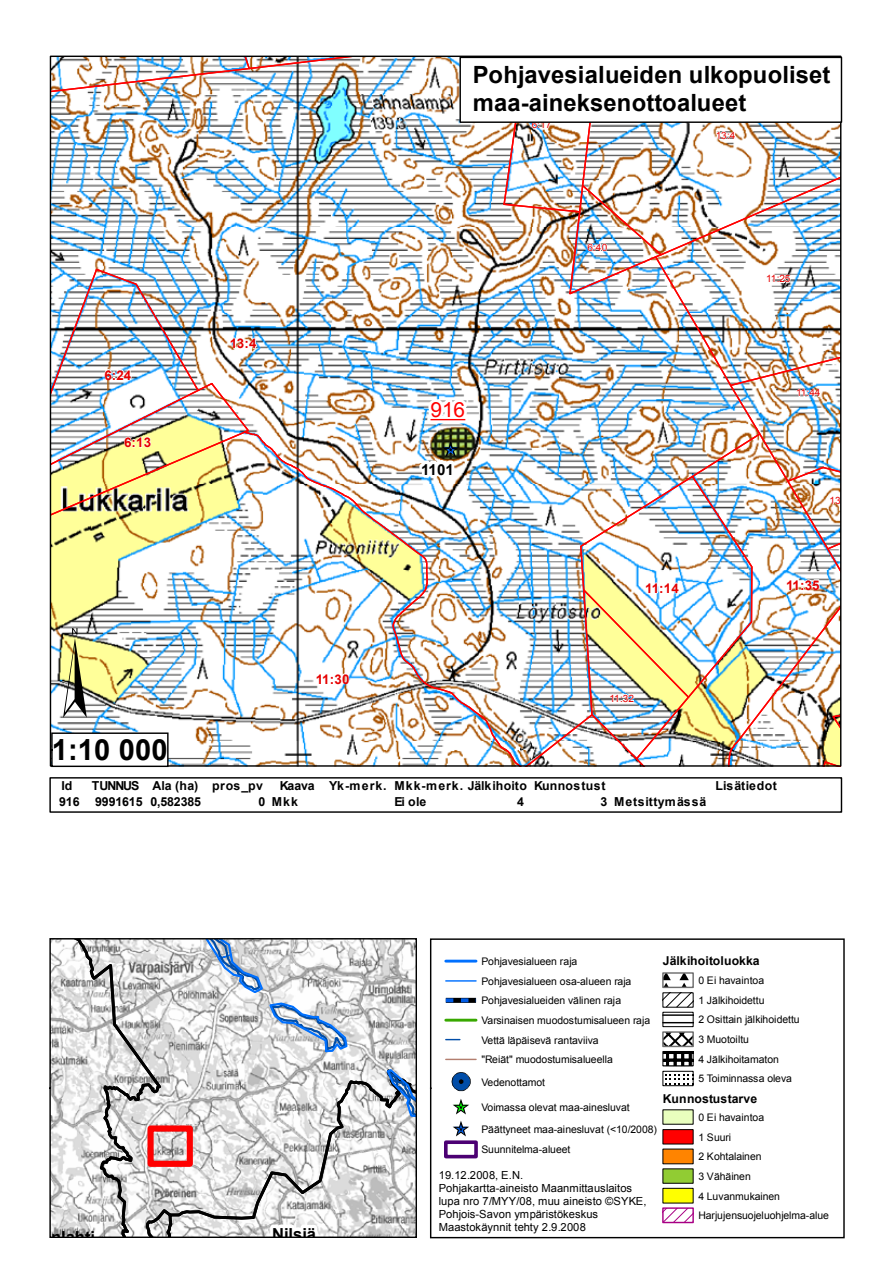
<style>
.page{position:relative;width:893px;height:1263px;background:#fff}
.page>*{position:absolute;margin:0;border:0;box-sizing:border-box;transform-origin:0 0}
.t1{font:700 29.1px "Arial";color:#000}
.t2{font:700 23.7px/27.8px "Arial";letter-spacing:.005em;color:#000}
.t3{font:20.85px "Arial";color:#f00}
.t4{font:700 16.5px "Arial";color:#000}
.t5{font:700 15.15px "Arial";color:#000}
.t6{font:700 13.35px "Arial";letter-spacing:.01em;color:#e60000}
.t7{font:700 12.3px "Arial";letter-spacing:.005em;color:#000}
.t8{font:700 12.3px "Arial";letter-spacing:.025em;color:#000}
.t9{font:700 12.3px "Arial";letter-spacing:.05em;color:#000}
.t10{font:11.1px/12.9px "Arial";letter-spacing:.005em;color:#000}
.t11{font:10.5px/19.6px "Arial";letter-spacing:-.005em;color:#000}
.t12{font:10.05px "Arial";letter-spacing:-.02em;color:#e60000}
</style>
<div class="page">
<svg style="left:49px;top:938px;width:368px;height:300px"></svg>
<div style="left:147px;top:1125px;width:46px;height:42px;border:6px solid #f00"></div>
<svg style="left:429px;top:938px;width:416px;height:301px"></svg>
<img style="left:50px;top:56px;width:791px;height:712px">
<div style="left:49px;top:777px;width:793px;height:36px;border:1px solid #000"></div>
<div style="left:459px;top:57px;width:383px;height:66px;background:#fff;border:1px solid #000"></div>
<h2 class="t2" style="left:473px;top:62px;width:359px">Pohjavesialueiden ulkopuoliset maa-aineksenottoalueet</h2>
<p class="t12" style="left:532px;top:117px;width:21px">6:17</p>
<p class="t12" style="left:716px;top:129px;width:21px">13:4</p>
<p class="t6" style="left:104px;top:366px;width:28px">6:24</p>
<p class="t6" style="left:124px;top:434px;width:28px">6:13</p>
<p class="t6" style="left:230px;top:335px;width:28px">13:4</p>
<h3 class="t3" style="left:430px;top:396px;width:36px">916</h3>
<h3 class="t5" style="left:421px;top:459px;width:34px">1101</h3>
<p class="t12" style="left:588px;top:241px;width:21px">6:40</p>
<p class="t6" style="left:645px;top:580px;width:35px">11:14</p>
<p class="t12" style="left:766px;top:272px;width:26px">11:25</p>
<p class="t12" style="left:796px;top:386px;width:26px">11:44</p>
<p class="t12" style="left:830px;top:494px;width:21px">13:4</p>
<p class="t6" style="left:786px;top:576px;width:35px">11:35</p>
<h1 class="t1" style="left:52px;top:730px;width:117px">1:10 000</h1>
<p class="t6" style="left:316px;top:670px;width:35px">11:30</p>
<p class="t12" style="left:610px;top:691px;width:26px">11:32</p>
<p class="t7" style="left:61px;top:778px;width:12px">Id</p>
<p class="t7" style="left:92px;top:778px;width:173px">TUNNUS Ala (ha) pros_pv</p>
<p class="t8" style="left:280px;top:778px;width:327px">Kaava Yk-merk. Mkk-merk. Jälkihoito Kunnostust</p>
<p class="t8" style="left:715px;top:778px;width:63px">Lisätiedot</p>
<p class="t7" style="left:59px;top:793px;width:22px">916</p>
<p class="t7" style="left:95px;top:793px;width:107px">9991615 0,582385</p>
<p class="t7" style="left:258px;top:793px;width:41px">0 Mkk</p>
<p class="t7" style="left:395px;top:793px;width:33px">Ei ole</p>
<p class="t7" style="left:517px;top:793px;width:8px">4</p>
<p class="t9" style="left:601px;top:793px;width:107px">3 Metsittymässä</p>
<h3 class="t4" style="left:17px;top:1226px;width:79px">Lapinlahti</h3>
<h3 class="t4" style="left:272px;top:1223px;width:45px">Nilsiä</h3>
<p class="t7" style="left:663px;top:953px;width:98px">Jälkihoitoluokka</p>
<p class="t11" style="left:698px;top:971px;width:103px">0 Ei havaintoa<br>1 Jälkihoidettu<br>2 Osittain jälkihoidettu<br>3 Muotoiltu<br>4 Jälkihoitamaton<br>5 Toiminnassa oleva</p>
<p class="t7" style="left:663px;top:1090px;width:96px">Kunnostustarve</p>
<p class="t11" style="left:698px;top:1107px;width:132px">0 Ei havaintoa<br>1 Suuri<br>2 Kohtalainen<br>3 Vähäinen<br>4 Luvanmukainen<br>Harjujensuojeluohjelma-alue</p>
<p class="t11" style="left:481px;top:952px;width:170px">Pohjavesialueen raja<br>Pohjavesialueen osa-alueen raja<br>Pohjavesialueiden välinen raja<br>Varsinaisen muodostumisalueen raja<br>Vettä läpäisevä rantaviiva<br>"Reiät" muodostumisalueella</p>
<p class="t11" style="left:481px;top:1073px;width:65px">Vedenottamot</p>
<p class="t11" style="left:481px;top:1096px;width:177px;line-height:21.9px">Voimassa olevat maa-ainesluvat<br>Päättyneet maa-ainesluvat (&lt;10/2008)</p>
<p class="t11" style="left:481px;top:1140px;width:90px">Suunnitelma-alueet</p>
<p class="t10" style="left:439px;top:1168px;width:209px">19.12.2008, E.N.<br>Pohjakartta-aineisto Maanmittauslaitos lupa nro 7/MYY/08, muu aineisto ©SYKE,<br>Pohjois-Savon ympäristökeskus<br>Maastokäynnit tehty 2.9.2008</p>
</div>
